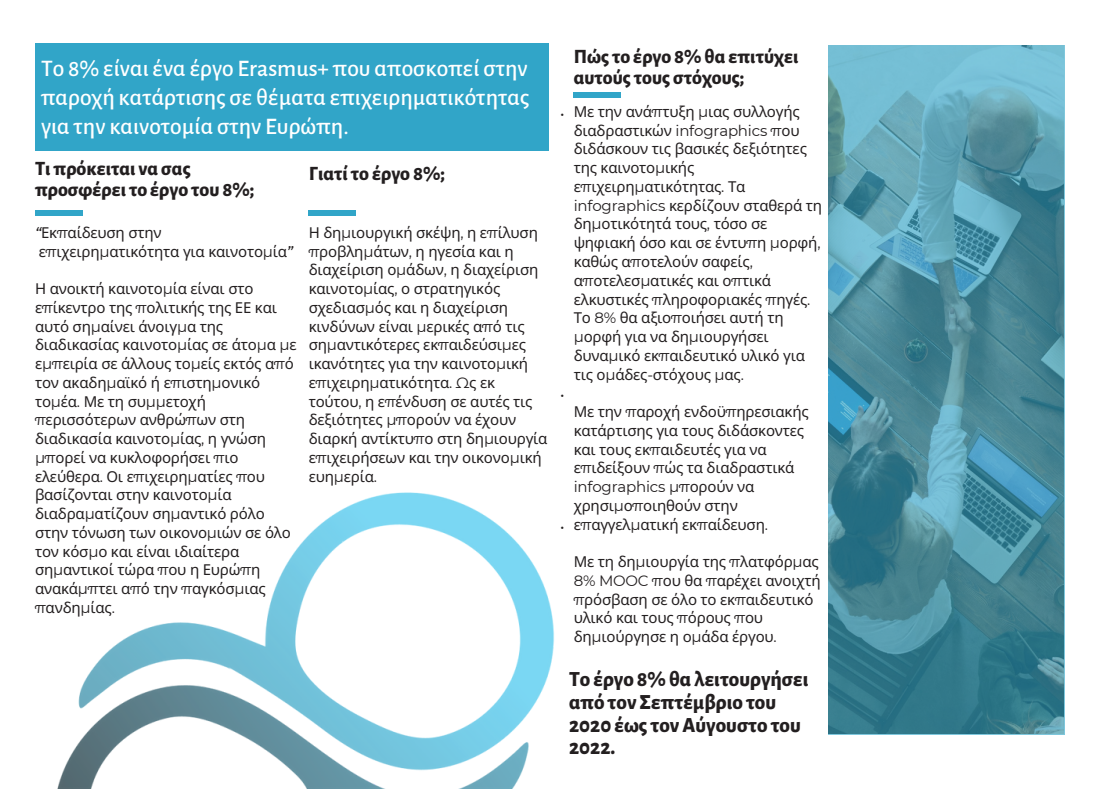
<style>
.page{position:relative;width:1098px;height:789px;background:#fff}
.page>*{position:absolute;margin:0;border:0;box-sizing:border-box;transform-origin:0 0}
.t1{font:500 23.75px/29px "Alegreya Sans";color:#fff;text-align:justify}
.t2{font:800 21.25px/22.5px "Alegreya Sans";color:#231f20}
.t3{font:800 20px/20.6px "Alegreya Sans";color:#231f20}
.t4{font:15px/18.8px "Noto Sans";letter-spacing:-.015em;color:#231f20}
.t5{font:15px "Montserrat";letter-spacing:-.015em;color:#231f20}
.s1{font-family:"Montserrat";font-weight:500;font-style:italic}
.s2{font-family:"Montserrat"}
.s3{font-family:"Noto Sans"}
</style>
<div class="page">
<div style="left:35px;top:210px;width:47px;height:5px;background:#31a5c8"></div>
<div style="left:35px;top:43px;width:514px;height:107px;background:#31a5c8"></div>
<div style="left:309px;top:210px;width:47px;height:5px;background:#31a5c8"></div>
<div style="left:573px;top:92px;width:48px;height:5px;background:#31a5c8"></div>
<img style="left:828px;top:45px;width:235px;height:689px">
<img style="left:57px;top:492px;width:498px;height:296px">
<h1 class="t1" style="left:41px;top:54px;width:489px">Το 8% είναι ένα έργο Erasmus+ που αποσκοπεί στην παροχή κατάρτισης σε θέματα επιχειρηματικότητας για την καινοτομία στην Ευρώπη.</h1>
<h3 class="t3" style="left:35px;top:158px;width:221px">Τιπρόκειται να σας προσφέρει το έργο του 8%;</h3>
<h3 class="t3" style="left:309px;top:164px;width:138px">Γιατί το έργο 8%;</h3>
<p class="t4" style="left:35px;top:222px;width:260px"><span class="s1">“</span>Εκ<span class="s2">π</span>αίδευση στην ε<span class="s2">π</span>ιχειρη<span class="s2">μ</span>ατικότητα για καινοτο<span class="s2">μ</span>ία<span class="s1">”</span></p>
<p class="t4" style="left:35px;top:279px;width:263px">Η ανοικτή καινοτο<span class="s2">μ</span>ία είναι στο ε<span class="s2">π</span>ίκεντρο της <span class="s2">π</span>ολιτικής της ΕΕ και αυτό ση<span class="s2">μ</span>αίνει άνοιγ<span class="s2">μ</span>α της διαδικασίας καινοτο<span class="s2">μ</span>ίας σε άτο<span class="s2">μ</span>α <span class="s2">μ</span>ε ε<span class="s2">μπ</span>ειρία σε άλλους το<span class="s2">μ</span>είς εκτός α<span class="s2">π</span>ό τον ακαδη<span class="s2">μ</span>αϊκό ή ε<span class="s2">π</span>ιστη<span class="s2">μ</span>ονικό το<span class="s2">μ</span>έα<span class="s2">.</span> Με τη συ<span class="s2">μμ</span>ετοχή <span class="s2">π</span>ερισσότερων ανθρώ<span class="s2">π</span>ων στη διαδικασία καινοτο<span class="s2">μ</span>ίας<span class="s2">,</span> η γνώση <span class="s2">μπ</span>ορεί να κυκλοφορήσει <span class="s2">π</span>ιο ελεύθερα<span class="s2">.</span> Οι ε<span class="s2">π</span>ιχειρη<span class="s2">μ</span>ατίες <span class="s2">π</span>ου βασίζονται στην καινοτο<span class="s2">μ</span>ία διαδρα<span class="s2">μ</span>ατίζουν ση<span class="s2">μ</span>αντικό ρόλο στην τόνωση των οικονο<span class="s2">μ</span>ιών σε όλο τον κόσ<span class="s2">μ</span>ο και είναι ιδιαίτερα ση<span class="s2">μ</span>αντικοί τώρα <span class="s2">π</span>ου η Ευρώ<span class="s2">π</span>η ανακά<span class="s2">μπ</span>τει α<span class="s2">π</span>ό την <span class="s2">π</span>αγκόσ<span class="s2">μ</span>ιας <span class="s2">π</span>ανδη<span class="s2">μ</span>ίας<span class="s2">.</span></p>
<p class="t4" style="left:309px;top:222px;width:240px">Η δη<span class="s2">μ</span>ιουργική σκέψη<span class="s2">,</span> η ε<span class="s2">π</span>ίλυση <span class="s2">π</span>ροβλη<span class="s2">μ</span>άτων<span class="s2">,</span> η ηγεσία και η διαχείριση ο<span class="s2">μ</span>άδων<span class="s2">,</span> η διαχείριση καινοτο<span class="s2">μ</span>ίας<span class="s2">,</span> ο στρατηγικός σχεδιασ<span class="s2">μ</span>ός και η διαχείριση κινδύνων είναι <span class="s2">μ</span>ερικές α<span class="s2">π</span>ό τις ση<span class="s2">μ</span>αντικότερες εκ<span class="s2">π</span>αιδεύσι<span class="s2">μ</span>ες ικανότητες για την καινοτο<span class="s2">μ</span>ική ε<span class="s2">π</span>ιχειρη<span class="s2">μ</span>ατικότητα<span class="s2">. Ω</span>ς εκ τούτου<span class="s2">,</span> η ε<span class="s2">π</span>ένδυση σε αυτές τις δεξιότητες <span class="s2">μπ</span>ορούν να έχουν διαρκή αντίκτυ<span class="s2">π</span>ο στη δη<span class="s2">μ</span>ιουργία ε<span class="s2">π</span>ιχειρήσεων και την οικονο<span class="s2">μ</span>ική ευη<span class="s2">μ</span>ερία<span class="s2">.</span></p>
<p class="t5" style="left:560px;top:104px;width:6px">•</p>
<p class="t5" style="left:560px;top:386px;width:6px">•</p>
<p class="t5" style="left:560px;top:517px;width:6px">•</p>
<h3 class="t3" style="left:573px;top:47px;width:226px">Πώς το έργο 8% θα επιτύχει αυτούς τους στόχους;</h3>
<p class="t4" style="left:573px;top:102px;width:250px">Με την ανά<span class="s2">π</span>τυξη <span class="s2">μ</span>ιας συλλογής διαδραστικών <span class="s2">infographics π</span>ου διδάσκουν τις βασικές δεξιότητες της καινοτο<span class="s2">μ</span>ικής ε<span class="s2">π</span>ιχειρη<span class="s2">μ</span>ατικότητας<span class="s2">.</span> Τα <span class="s2">infographics</span> κερδίζουν σταθερά τη δη<span class="s2">μ</span>οτικότητά τους<span class="s2">,</span> τόσο σε ψηφιακή όσο και σε έντυ<span class="s2">π</span>η <span class="s2">μ</span>ορφή<span class="s2">, </span>καθώς α<span class="s2">π</span>οτελούν σαφείς<span class="s2">, </span>α<span class="s2">π</span>οτελεσ<span class="s2">μ</span>ατικές και ο<span class="s2">π</span>τικά ελκυστικές <span class="s2">π</span>ληροφοριακές <span class="s2">π</span>ηγές<span class="s2">.<br></span>Το <span class="s2">8%</span> θα αξιο<span class="s2">π</span>οιήσει αυτή τη <span class="s2">μ</span>ορφή για να δη<span class="s2">μ</span>ιουργήσει δυνα<span class="s2">μ</span>ικό εκ<span class="s2">π</span>αιδευτικό υλικό για τις ο<span class="s2">μ</span>άδες<span class="s2">-</span>στόχους <span class="s2">μ</span>ας<span class="s2">.</span></p>
<p class="t4" style="left:573px;top:402px;width:236px">Με την <span class="s2">π</span>αροχή ενδοϋ<span class="s2">π</span>ηρεσιακής κατάρτισης για τους διδάσκοντες και τους εκ<span class="s2">π</span>αιδευτές για να ε<span class="s2">π</span>ιδείξουν <span class="s2">π</span>ώς τα διαδραστικά</p>
<p class="t5" style="left:573px;top:477px;width:182px">infographics μπ<span class="s3">ορούν να</span></p>
<p class="t4" style="left:573px;top:495px;width:196px">χρησι<span class="s2">μ</span>ο<span class="s2">π</span>οιηθούν στην ε<span class="s2">π</span>αγγελ<span class="s2">μ</span>ατική εκ<span class="s2">π</span>αίδευση<span class="s2">.</span></p>
<p class="t4" style="left:573px;top:552px;width:248px">Με τη δη<span class="s2">μ</span>ιουργία της <span class="s2">π</span>λατφόρ<span class="s2">μ</span>ας<br><span class="s2">8% MOOC π</span>ου θα <span class="s2">π</span>αρέχει ανοιχτή <span class="s2">π</span>ρόσβαση σε όλο το εκ<span class="s2">π</span>αιδευτικό υλικό και τους <span class="s2">π</span>όρους <span class="s2">π</span>ου δη<span class="s2">μ</span>ιούργησε η ο<span class="s2">μ</span>άδα έργου<span class="s2">.</span></p>
<h2 class="t2" style="left:569px;top:668px;width:241px">Το έργο 8% θα λειτουργήσει από τον Σεπτέμβριο του<br>2020 έως τονΑύγουστο του<br>2022.</h2>
</div>
